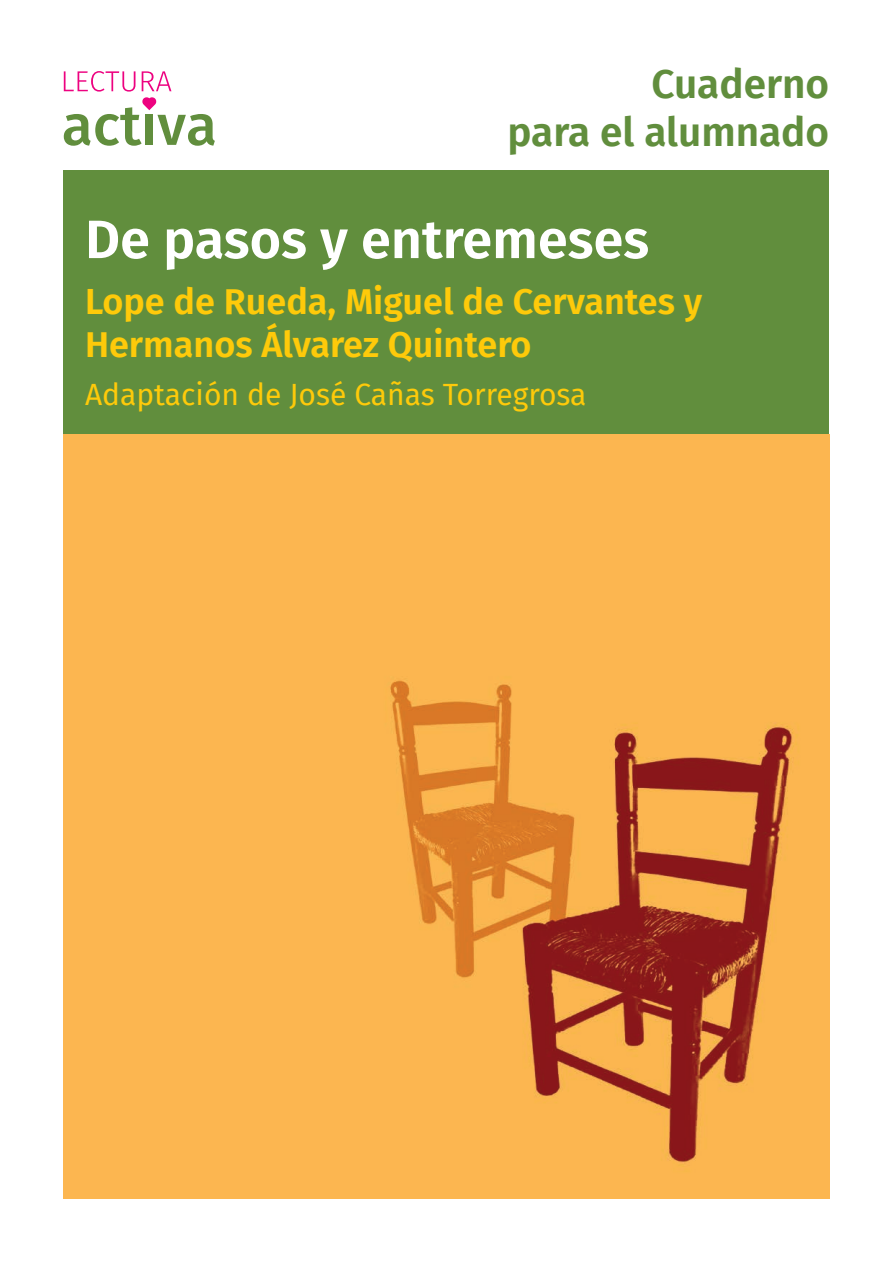
<style>
.page{position:relative;width:893px;height:1263px;background:#fff}
.page>*{position:absolute;margin:0;border:0;box-sizing:border-box;transform-origin:0 0}
.PORT-títol{font:600 54px "Fira Sans";color:#fff}
.Quadern{font:600 40.5px "Fira Sans";color:#618e3d}
.PORT-autor{font:600 36px/43.2px "Fira Sans";color:#feca0a}
.PORT-dibuixos{font:30px "Fira Sans";color:#feca0a}
</style>
<div class="page">
<svg style="left:64px;top:71px;width:151px;height:75px"></svg>
<div style="left:64px;top:170px;width:765px;height:272px;background:#618e3d"></div>
<img style="left:64px;top:435px;width:765px;height:763px">
<p class="Quadern" style="left:652px;top:51px;width:179px">Cuaderno</p>
<p class="Quadern" style="left:508px;top:98px;width:323px">para el alumnado</p>
<p class="PORT-títol" style="left:85px;top:195px;width:566px">De pasos y entremeses</p>
<p class="PORT-autor" style="left:85px;top:278px;width:619px">Lope de Rueda, Miguel de Cervantes y<br>Hermanos Álvarez Quintero</p>
<p class="PORT-dibuixos" style="left:85px;top:372px;width:503px">Adaptación de José Cañas Torregrosa</p>
</div>
